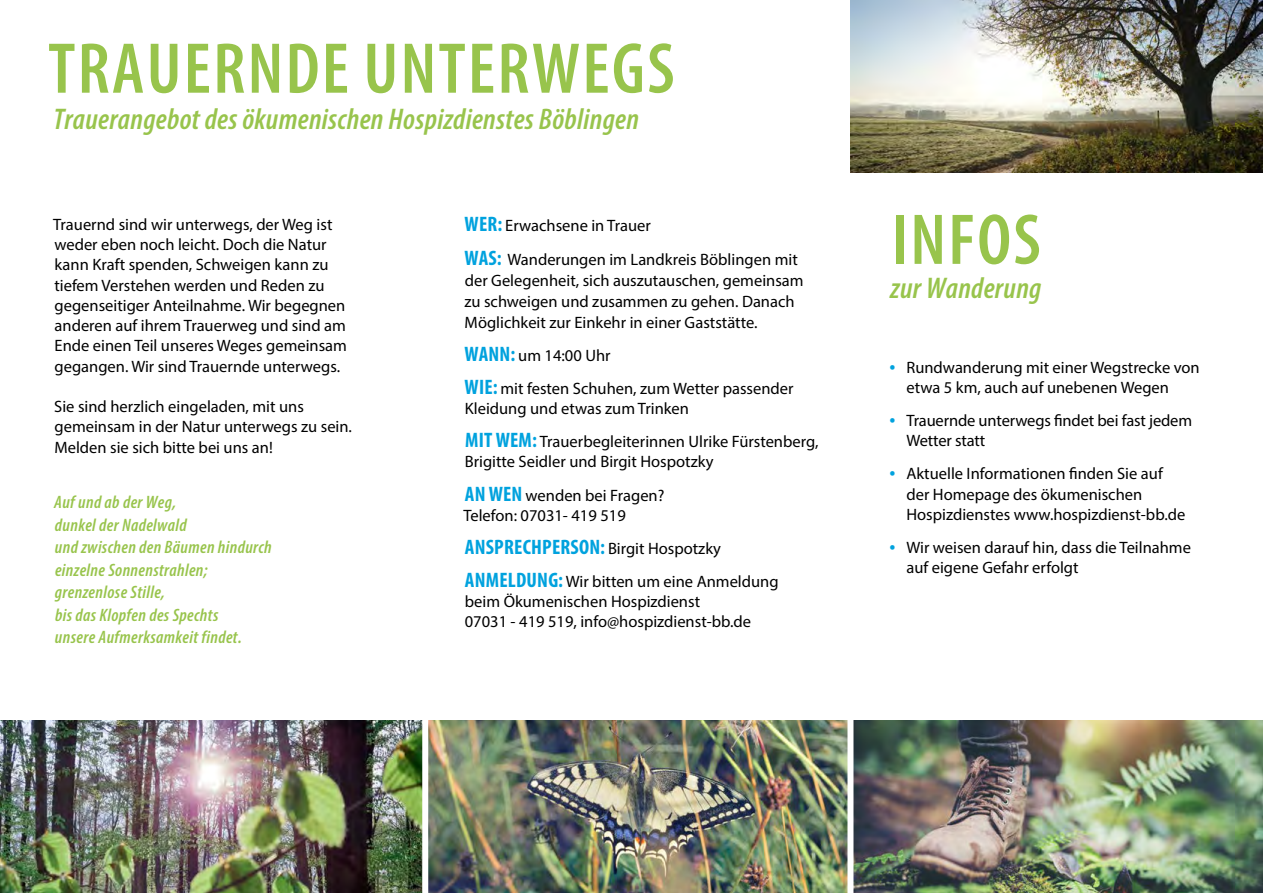
<style>
.page{position:relative;width:1263px;height:893px;background:#fff}
.page>*{position:absolute;margin:0;border:0;box-sizing:border-box;transform-origin:0 0}
.t1{font:600 condensed 72.6px "Myriad Pro";letter-spacing:.03em;color:#98c44c}
.t2{font:italic 600 condensed 30px "Myriad Pro";letter-spacing:.01em;color:#98c44c}
.t3{font:700 condensed 21px "Myriad Pro";letter-spacing:.01em;color:#00a2de}
.t4{font:italic 600 condensed 18px/22.5px "Myriad Pro";letter-spacing:.02em;color:#98c44c}
.t5{font:16.5px/20.2px "Myriad Pro";color:#000}
.s1{font-weight:700;font-stretch:condensed;font-size:21px;color:#00a2de}
.s2{font-weight:400;font-stretch:normal;font-size:16.5px;color:#000}
</style>
<div class="page">
<img style="left:0;top:720px;width:422px;height:173px">
<img style="left:853px;top:720px;width:410px;height:173px">
<img style="left:428px;top:720px;width:419px;height:173px">
<img style="left:850px;top:0;width:413px;height:173px">
<h1 class="t1" style="left:48px;top:24px;width:628px">TRAUERNDE UNTERWEGS</h1>
<h2 class="t2" style="left:53px;top:100px;width:587px">Trauerangebot des ökumenischen Hospizdienstes Böblingen</h2>
<p class="t5" style="left:53px;top:214px;width:295px">Trauernd sind wir unterwegs, der Weg ist weder eben noch leicht. Doch die Natur kann Kraft spenden, Schweigen kann zu tiefem Verstehen werden und Reden zu gegenseitiger Anteilnahme. Wir begegnen anderen auf ihrem Trauerweg und sind am Ende einen Teil unseres Weges gemeinsam gegangen. Wir sind Trauernde unterwegs.</p>
<p class="t5" style="left:54px;top:396px;width:299px">Sie sind herzlich eingeladen, mit uns gemeinsam in der Natur unterwegs zu sein.<br>Melden sie sich bitte bei uns an!</p>
<p class="t4" style="left:54px;top:491px;width:219px">Auf und ab der Weg,<br>dunkel der Nadelwald<br>und zwischen den Bäumen hindurch einzelne Sonnenstrahlen; grenzenlose Stille,<br>bis das Klopfen des Spechts<br>unsere Aufmerksamkeit findet.</p>
<p class="t5" style="left:465px;top:209px;width:335px;line-height:33.8px"><span class="s1">WER:</span> Erwachsene in Trauer<br><span class="s1">WAS:</span> Wanderungen im Landkreis Böblingen mit</p>
<p class="t5" style="left:464px;top:270px;width:341px;line-height:21px">der Gelegenheit, sich auszutauschen, gemeinsam zu schweigen und zusammen zu gehen. Danach<br>Möglichkeit zur Einkehr in einer Gaststätte.</p>
<p class="t5" style="left:465px;top:339px;width:330px;line-height:33px"><span class="s1">WANN:</span> um 14:00 Uhr<br><span class="s1">WIE:</span> mit festen Schuhen, zum Wetter passender</p>
<p class="t5" style="left:465px;top:392px;width:355px;line-height:33px">Kleidung und etwas zum Trinken<br><span class="s1">MIT WEM:</span> Trauerbegleiterinnen Ulrike Fürstenberg,</p>
<p class="t5" style="left:465px;top:445px;width:250px;line-height:33px">Brigitte Seidler und Birgit Hospotzky<br><span class="s1">AN WEN</span> wenden bei Fragen?</p>
<p class="t5" style="left:463px;top:505px;width:164px">Telefon: 07031- 419 519</p>
<p class="t3" style="left:465px;top:534px;width:258px">ANSPRECHPERSON: <span class="s2">Birgit Hospotzky</span></p>
<p class="t5" style="left:465px;top:571px;width:315px"><span class="s1">ANMELDUNG:</span> Wir bitten um eine Anmeldung beim Ökumenischen Hospizdienst<br>07031 - 419 519, info@hospizdienst-bb.de</p>
<h1 class="t1" style="left:892px;top:195px;width:151px">INFOS</h1>
<h2 class="t2" style="left:890px;top:269px;width:152px">zur Wanderung</h2>
<p class="t5" style="left:906px;top:357px;width:295px;text-indent:-17px"><span class="s1">•</span> Rundwanderung mit einer Wegstrecke von etwa 5 km, auch auf unebenen Wegen</p>
<p class="t5" style="left:906px;top:410px;width:287px;text-indent:-17px"><span class="s1">•</span> Trauernde unterwegs findet bei fast jedem<br>Wetter statt</p>
<p class="t5" style="left:906px;top:463px;width:280px;text-indent:-17px"><span class="s1">•</span> Aktuelle Informationen finden Sie auf der Homepage des ökumenischen<br>Hospizdienstes www.hospizdienst-bb.de</p>
<p class="t5" style="left:906px;top:537px;width:286px;text-indent:-17px"><span class="s1">•</span> Wir weisen darauf hin, dass die Teilnahme auf eigene Gefahr erfolgt</p>
</div>
